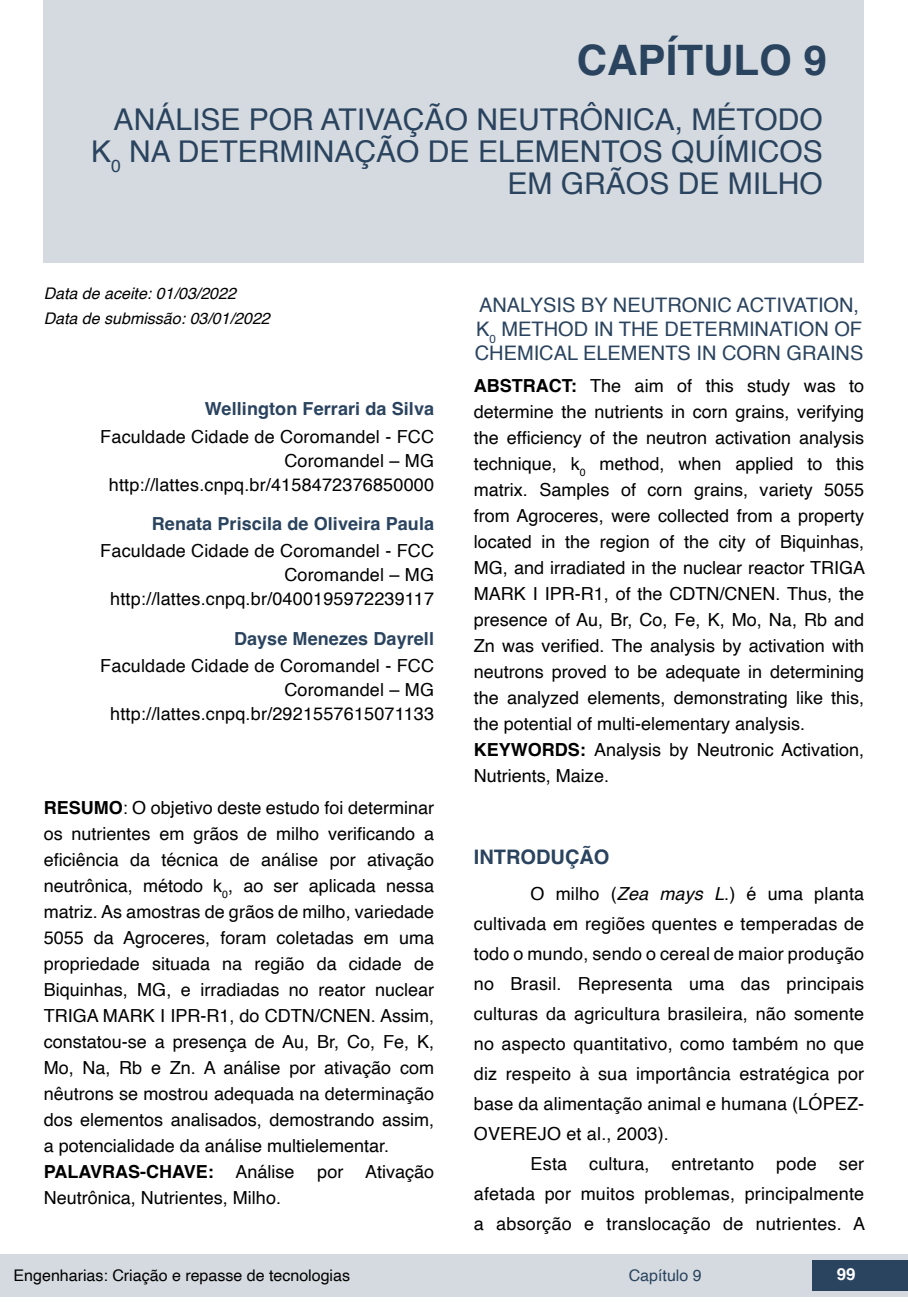
<style>
.page{position:relative;width:908px;height:1304px;background:#fff}
.page>*{position:absolute;margin:0;border:0;box-sizing:border-box;transform-origin:0 0}
.t1{font:700 42px "Helvetica";color:#2a435e}
.t2{font:30px/32px "Helvetica";color:#2a435e;text-align:right}
.t3{font:20px/24px "Helvetica";color:#2a435e}
.t4{font:700 20px "Helvetica";color:#2a435e}
.t5{font:18px/26px "Helvetica";color:#000;text-align:right}
.t6{font:700 18px "Helvetica";letter-spacing:.005em;color:#2a435e}
.t7{font:700 16.8px "Helvetica";color:#fff}
.t8{font:italic 16px "Helvetica";color:#000}
.t9{font:16px "Helvetica";color:#000}
.t10{font:16px "Helvetica";color:#2a435e}
.s1{font-weight:700}
.s2{font-style:italic}
</style>
<div class="page">
<div style="left:0;top:1254px;width:906px;height:43px;background:#d4dadf"></div>
<div style="left:812px;top:1261px;width:95px;height:30px;background:#2a435e"></div>
<div style="left:44px;top:0;width:819px;height:263px;background:#d4dadf"></div>
<h1 class="t1" style="left:576px;top:35px;width:251px">CAPÍTULO 9</h1>
<h2 class="t2" style="left:91px;top:104px;width:733px">ANÁLISE POR ATIVAÇÃO NEUTRÔNICA, MÉTODO<br>K<sub>0</sub> NA DETERMINAÇÃO DE ELEMENTOS QUÍMICOS<br>EM GRÃOS DE MILHO</h2>
<p class="t8" style="left:44px;top:280px;width:194px">Data de aceite: 01/03/2022</p>
<p class="t8" style="left:44px;top:306px;width:227px">Data de submissão: 03/01/2022</p>
<p class="t6" style="left:205px;top:398px;width:231px">Wellington Ferrari da Silva</p>
<p class="t5" style="left:100px;top:425px;width:335px;line-height:24px">Faculdade Cidade de Coromandel - FCC<br>Coromandel – MG http://lattes.cnpq.br/4158472376850000</p>
<p class="t6" style="left:152px;top:513px;width:284px">Renata Priscila de Oliveira Paula</p>
<p class="t5" style="left:100px;top:540px;width:335px;line-height:24px">Faculdade Cidade de Coromandel - FCC<br>Coromandel – MG http://lattes.cnpq.br/0400195972239117</p>
<p class="t6" style="left:234px;top:627px;width:201px">Dayse Menezes Dayrell</p>
<p class="t5" style="left:100px;top:654px;width:335px;line-height:24px">Faculdade Cidade de Coromandel - FCC<br>Coromandel – MG http://lattes.cnpq.br/2921557615071133</p>
<p class="t5" style="left:44px;top:795px;width:392px;text-align:left"><span class="s1">RESUMO</span>: O objetivo deste estudo foi determinar os nutrientes em grãos de milho verificando a eficiência da técnica de análise por ativação neutrônica, método k<sub>0</sub>, ao ser aplicada nessa matriz. As amostras de grãos de milho, variedade 5055 da Agroceres, foram coletadas em uma propriedade situada na região da cidade de Biquinhas, MG, e irradiadas no reator nuclear TRIGA MARK I IPR-R1, do CDTN/CNEN. Assim, constatou-se a presença de Au, Br, Co, Fe, K, Mo, Na, Rb e Zn. A análise por ativação com nêutrons se mostrou adequada na determinação dos elementos analisados, demostrando assim, a potencialidade da análise multielementar.<br><span class="s1">PALAVRAS-CHAVE:</span> Análise</p>
<p class="t5" style="left:317px;top:1159px;width:118px">por Ativação</p>
<p class="t5" style="left:44px;top:1185px;width:239px">Neutrônica, Nutrientes, Milho.</p>
<p class="t3" style="left:474px;top:294px;width:390px">ANALYSIS BY NEUTRONIC ACTIVATION,<br>K<sub>0</sub> METHOD IN THE DETERMINATION OF<br>CHEMICAL ELEMENTS IN CORN GRAINS</p>
<p class="t5" style="left:473px;top:373px;width:393px;text-align:left"><span class="s1">ABSTRACT:</span> The aim of this study was to determine the nutrients in corn grains, verifying the efficiency of the neutron activation analysis technique, k<sub>0</sub> method, when applied to this matrix. Samples of corn grains, variety 5055 from Agroceres, were collected from a property located in the region of the city of Biquinhas, MG, and irradiated in the nuclear reactor TRIGA MARK I IPR-R1, of the CDTN/CNEN. Thus, the presence of Au, Br, Co, Fe, K, Mo, Na, Rb and Zn was verified. The analysis by activation with neutrons proved to be adequate in determining the analyzed elements, demonstrating like this, the potential of multi-elementary analysis.<br><span class="s1">KEYWORDS:</span> Analysis by Neutronic Activation, Nutrients, Maize.</p>
<p class="t4" style="left:473px;top:845px;width:137px">INTRODUÇÃO</p>
<p class="t5" style="left:473px;top:879px;width:392px;line-height:30px;text-align:justify;text-indent:57px">O milho (<span class="s2">Zea mays L</span>.) é uma planta cultivada em regiões quentes e temperadas de todo o mundo, sendo o cereal de maior produção no Brasil. Representa uma das principais culturas da agricultura brasileira, não somente no aspecto quantitativo, como também no que diz respeito à sua importância estratégica por base da alimentação animal e humana (LÓPEZ-OVEREJO et al., 2003).</p>
<p class="t5" style="left:473px;top:1149px;width:393px;line-height:30px;text-align:justify;text-indent:57px">Esta cultura, entretanto pode ser afetada por muitos problemas, principalmente a absorção e translocação de nutrientes. A</p>
<p class="t9" style="left:14px;top:1263px;width:338px">Engenharias: Criação e repasse de tecnologias</p>
<p class="t10" style="left:628px;top:1263px;width:74px">Capítulo 9</p>
<p class="t7" style="left:836px;top:1264px;width:20px">99</p>
</div>
